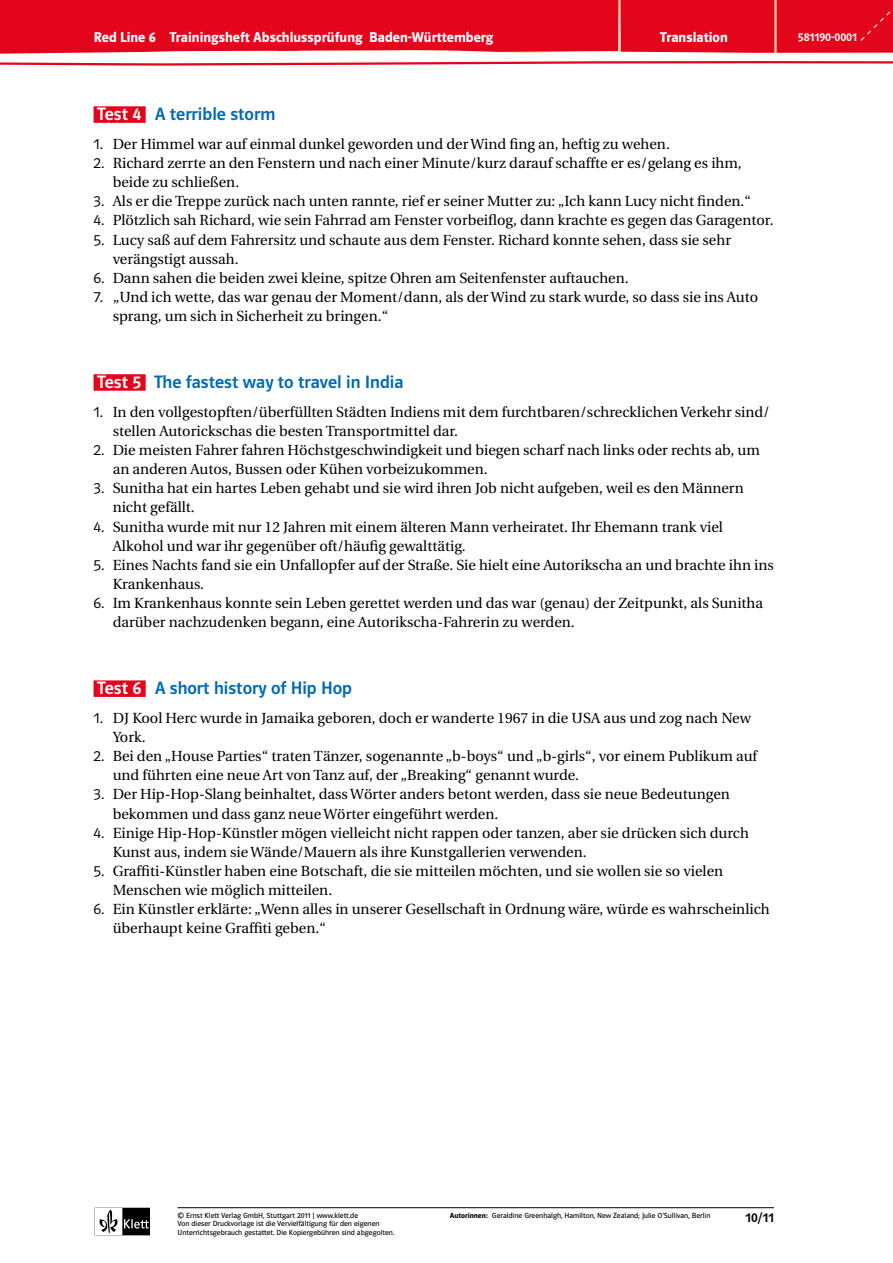
<style>
.page{position:relative;width:893px;height:1263px;background:#fff}
.page>*{position:absolute;margin:0;border:0;box-sizing:border-box;transform-origin:0 0}
.RL_titel_uebung{font:18px "Polo ST11 K Krftg";color:#0069b4}
.RL_p_liste{font:14.7px/19.2px "Utopia";color:#000}
.t1{font:14.25px "Polo ST11 K Hfett";color:#fff}
.t2{font:13.5px "Polo ST11 K Krftg";color:#000}
.t3{font:12px "Polo ST11 K Krftg";color:#fff}
.t4{font:7.5px/8.9px "Polo ST11 K Buch";color:#000}
.s1{color:#fff}
.s2{font-family:"Polo ST11 K Leicht";font-size:15.3px}
.s3{font-family:"Polo ST11 K Hfett"}
</style>
<div class="page">
<svg style="left:99px;top:1208px;width:51px;height:27px"></svg>
<hr style="left:178px;top:1207px;width:596px;height:1px;background:#000">
<div style="left:94px;top:106px;width:52px;height:17px;background:#e3051b"></div>
<div style="left:94px;top:374px;width:52px;height:17px;background:#e3051b"></div>
<div style="left:94px;top:680px;width:52px;height:17px;background:#e3051b"></div>
<svg style="left:0;top:61px;width:893px;height:5px"></svg>
<div style="left:0;top:0;width:893px;height:54px;background:#e3051b"></div>
<p class="t1" style="left:94px;top:29px;width:401px">Red Line 6 Trainingsheft Abschlussprüfung Baden-Württemberg</p>
<p class="t1" style="left:660px;top:29px;width:69px">Translation</p>
<p class="t3" style="left:798px;top:30px;width:61px">581190-0001</p>
<p class="RL_titel_uebung" style="left:97px;top:104px;width:180px"><span class="s1">Test 4</span> A terrible storm</p>
<p class="RL_p_liste" style="left:94px;top:134px;width:578px"><span class="s2">1.</span> Der Himmel war auf einmal dunkel geworden und der Wind fing an, heftig zu wehen.</p>
<p class="RL_p_liste" style="left:113px;top:154px;width:631px;text-indent:-19px"><span class="s2">2.</span> Richard zerrte an den Fenstern und nach einer Minute/kurz darauf schaffte er es/gelang es ihm, beide zu schließen.</p>
<p class="RL_p_liste" style="left:94px;top:192px;width:659px"><span class="s2">3.</span> Als er die Treppe zurück nach unten rannte, rief er seiner Mutter zu: „Ich kann Lucy nicht finden.“</p>
<p class="RL_p_liste" style="left:94px;top:211px;width:681px"><span class="s2">4.</span> Plötzlich sah Richard, wie sein Fahrrad am Fenster vorbeiflog, dann krachte es gegen das Garagentor.</p>
<p class="RL_p_liste" style="left:113px;top:230px;width:620px;text-indent:-19px"><span class="s2">5.</span> Lucy saß auf dem Fahrersitz und schaute aus dem Fenster. Richard konnte sehen, dass sie sehr verängstigt aussah.</p>
<p class="RL_p_liste" style="left:94px;top:268px;width:537px"><span class="s2">6.</span> Dann sahen die beiden zwei kleine, spitze Ohren am Seitenfenster auftauchen.</p>
<p class="RL_p_liste" style="left:113px;top:288px;width:647px;text-indent:-19px"><span class="s2">7.</span> „Und ich wette, das war genau der Moment/dann, als der Wind zu stark wurde, so dass sie ins Auto sprang, um sich in Sicherheit zu bringen.“</p>
<p class="RL_titel_uebung" style="left:97px;top:372px;width:308px"><span class="s1">Test 5</span> The fastest way to travel in India</p>
<p class="RL_p_liste" style="left:113px;top:402px;width:659px;text-indent:-19px"><span class="s2">1.</span> In den vollgestopften/überfüllten Städten Indiens mit dem furchtbaren/schrecklichen Verkehr sind/ stellen Autorickschas die besten Transportmittel dar.</p>
<p class="RL_p_liste" style="left:113px;top:441px;width:649px;text-indent:-19px"><span class="s2">2.</span> Die meisten Fahrer fahren Höchstgeschwindigkeit und biegen scharf nach links oder rechts ab, um an anderen Autos, Bussen oder Kühen vorbeizukommen.</p>
<p class="RL_p_liste" style="left:113px;top:479px;width:633px;text-indent:-19px"><span class="s2">3.</span> Sunitha hat ein hartes Leben gehabt und sie wird ihren Job nicht aufgeben, weil es den Männern nicht gefällt.</p>
<p class="RL_p_liste" style="left:113px;top:517px;width:612px;text-indent:-19px"><span class="s2">4.</span> Sunitha wurde mit nur 12 Jahren mit einem älteren Mann verheiratet. Ihr Ehemann trank viel<br>Alkohol und war ihr gegenüber oft/häufig gewalttätig.</p>
<p class="RL_p_liste" style="left:113px;top:555px;width:663px;text-indent:-19px"><span class="s2">5.</span> Eines Nachts fand sie ein Unfallopfer auf der Straße. Sie hielt eine Autorikscha an und brachte ihn ins<br>Krankenhaus.</p>
<p class="RL_p_liste" style="left:113px;top:594px;width:652px;text-indent:-19px"><span class="s2">6.</span> Im Krankenhaus konnte sein Leben gerettet werden und das war (genau) der Zeitpunkt, als Sunitha darüber nachzudenken begann, eine Autorikscha-Fahrerin zu werden.</p>
<p class="RL_titel_uebung" style="left:97px;top:678px;width:256px"><span class="s1">Test 6</span> A short history of Hip Hop</p>
<p class="RL_p_liste" style="left:113px;top:709px;width:640px;text-indent:-19px"><span class="s2">1.</span> DJ Kool Herc wurde in Jamaika geboren, doch er wanderte 1967 in die USA aus und zog nach New<br>York.</p>
<p class="RL_p_liste" style="left:113px;top:747px;width:646px;text-indent:-19px"><span class="s2">2.</span> Bei den „House Parties“ traten Tänzer, sogenannte „b-boys“ und „b-girls“, vor einem Publikum auf und führten eine neue Art von Tanz auf, der „Breaking“ genannt wurde.</p>
<p class="RL_p_liste" style="left:113px;top:785px;width:619px;text-indent:-19px"><span class="s2">3.</span> Der Hip-Hop-Slang beinhaltet, dass Wörter anders betont werden, dass sie neue Bedeutungen bekommen und dass ganz neue Wörter eingeführt werden.</p>
<p class="RL_p_liste" style="left:113px;top:823px;width:638px;text-indent:-19px"><span class="s2">4.</span> Einige Hip-Hop-Künstler mögen vielleicht nicht rappen oder tanzen, aber sie drücken sich durch<br>Kunst aus, indem sie Wände/Mauern als ihre Kunstgallerien verwenden.</p>
<p class="RL_p_liste" style="left:113px;top:862px;width:612px;text-indent:-19px"><span class="s2">5.</span> Graffiti-Künstler haben eine Botschaft, die sie mitteilen möchten, und sie wollen sie so vielen<br>Menschen wie möglich mitteilen.</p>
<p class="RL_p_liste" style="left:113px;top:900px;width:659px;text-indent:-19px"><span class="s2">6.</span> Ein Künstler erklärte: „Wenn alles in unserer Gesellschaft in Ordnung wäre, würde es wahrscheinlich überhaupt keine Graffiti geben.“</p>
<p class="t4" style="left:178px;top:1211px;width:218px">© Ernst Klett Verlag GmbH, Stuttgart 2011 | www.klett.de<br>Von dieser Druckvorlage ist die Vervielfältigung für den eigenen<br>Unterrichtsgebrauch gestattet. Die Kopiergebühren sind abgegolten.</p>
<p class="t4" style="left:450px;top:1211px;width:262px"><span class="s3">Autorinnen:</span> Geraldine Greenhalgh, Hamilton, New Zealand; Julie O’Sullivan, Berlin</p>
<p class="t2" style="left:745px;top:1210px;width:30px">10/11</p>
</div>
